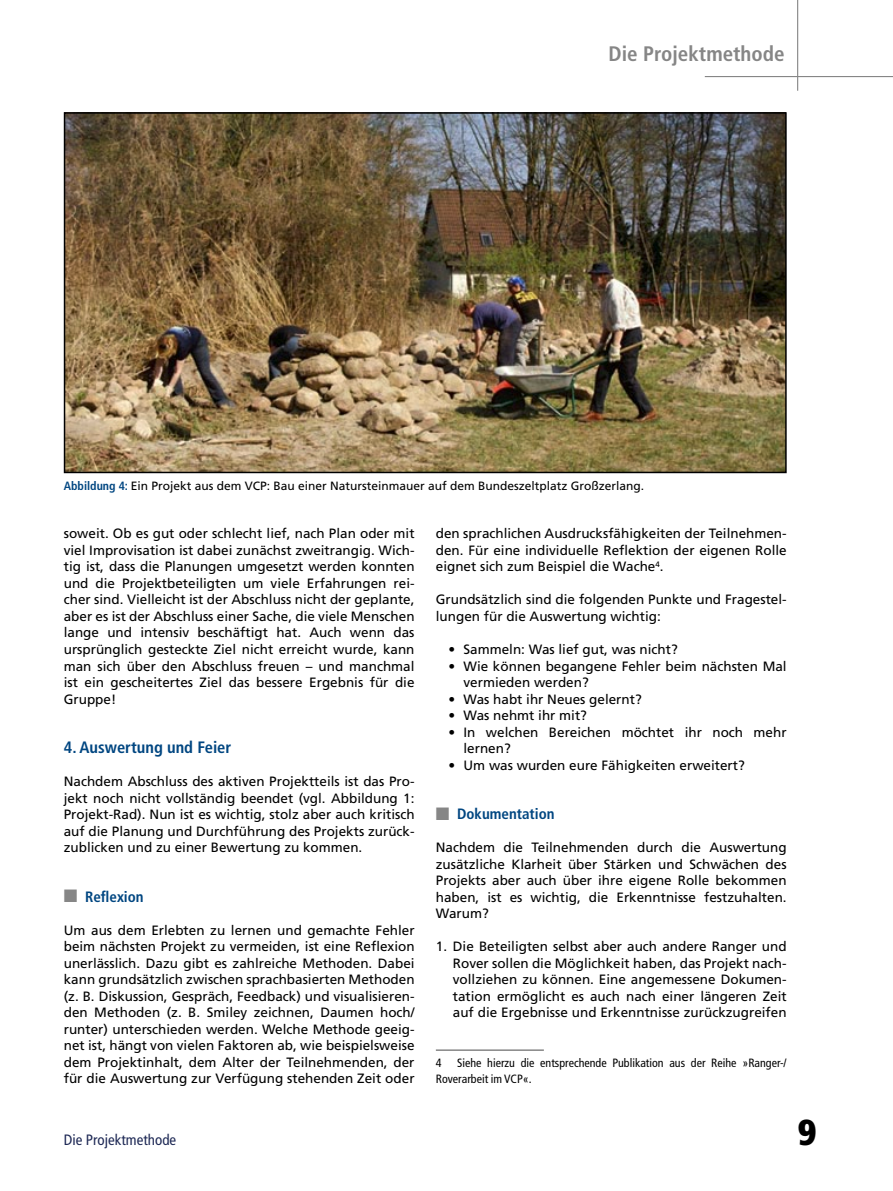
<style>
.page{position:relative;width:893px;height:1191px;background:#fff}
.page>*{position:absolute;margin:0;border:0;box-sizing:border-box;transform-origin:0 0}
.t1{font:900 condensed 36px "Frutiger LT Std";color:#000}
.t2{font:700 condensed 21px "Frutiger LT Std";color:#868686}
.t3{font:700 condensed 16.5px "Frutiger LT Std";color:#004681}
.t4{font:700 condensed 15px "Frutiger LT Std";color:#004681}
.t5{font:condensed 15px "Frutiger LT Std";color:#1e2955}
.t6{font:13.5px/16.5px "Frutiger LT Std";color:#000;text-align:justify}
.t7{font:12px "Frutiger LT Std";color:#000}
.t8{font:condensed 12px/16.5px "Frutiger LT Std";color:#000}
.s1{font-weight:700;font-stretch:condensed;color:#004681}
.s2{color:#868686}
</style>
<div class="page">
<hr style="left:705px;top:76px;width:188px;height:1px;background:#868686">
<hr style="left:797px;top:0;width:1px;height:91px;background:#868686">
<hr style="left:436px;top:1049px;width:108px;height:2px;background:#868686">
<img style="left:67px;top:115px;width:717px;height:355px">
<div style="left:64px;top:112px;width:723px;height:361px;border:2px solid #000"></div>
<h2 class="t2" style="left:608px;top:41px;width:178px">Die Projektmethode</h2>
<p class="t7" style="left:64px;top:478px;width:582px"><span class="s1">Abbildung 4:</span> Ein Projekt aus dem VCP: Bau einer Natursteinmauer auf dem Bundeszeltplatz Großzerlang.</p>
<p class="t6" style="left:64px;top:525px;width:352px">soweit. Ob es gut oder schlecht lief, nach Plan oder mit viel Improvisation ist dabei zunächst zweitrangig. Wich&shy;tig ist, dass die Planungen umgesetzt werden konnten und die Projektbeteiligten um viele Erfahrungen rei&shy;cher sind. Vielleicht ist der Abschluss nicht der geplante, aber es ist der Abschluss einer Sache, die viele Menschen lange und intensiv beschäftigt hat. Auch wenn das ursprünglich gesteckte Ziel nicht erreicht wurde, kann man sich über den Abschluss freuen – und manchmal ist ein gescheitertes Ziel das bessere Ergebnis für die Gruppe!</p>
<p class="t3" style="left:64px;top:737px;width:169px">4. Auswertung und Feier</p>
<p class="t6" style="left:64px;top:773px;width:352px">Nachdem Abschluss des aktiven Projektteils ist das Pro&shy;jekt noch nicht vollständig beendet (vgl. Abbildung 1:<br>Projekt-Rad). Nun ist es wichtig, stolz aber auch kritisch auf die Planung und Durchführung des Projekts zurück&shy;zublicken und zu einer Bewertung zu kommen.</p>
<p class="t4" style="left:64px;top:887px;width:81px"><span class="s2">■</span> Reflexion</p>
<p class="t6" style="left:64px;top:921px;width:352px">Um aus dem Erlebten zu lernen und gemachte Fehler beim nächsten Projekt zu vermeiden, ist eine Reflexion unerlässlich. Dazu gibt es zahlreiche Methoden. Dabei kann grundsätzlich zwischen sprachbasierten Methoden (z. B. Diskussion, Gespräch, Feedback) und visualisieren&shy;den Methoden (z. B. Smiley zeichnen, Daumen hoch/ runter) unterschieden werden. Welche Methode geeig&shy;net ist, hängt von vielen Faktoren ab, wie beispielsweise dem Projektinhalt, dem Alter der Teilnehmenden, der für die Auswertung zur Verfügung stehenden Zeit oder</p>
<p class="t5" style="left:64px;top:1131px;width:114px">Die Projektmethode</p>
<p class="t6" style="left:436px;top:525px;width:352px">den sprachlichen Ausdrucksfähigkeiten der Teilnehmen&shy;den. Für eine individuelle Reflektion der eigenen Rolle eignet sich zum Beispiel die Wache<sup>4</sup>.</p>
<p class="t6" style="left:436px;top:591px;width:352px">Grundsätzlich sind die folgenden Punkte und Fragestel&shy;lungen für die Auswertung wichtig:</p>
<p class="t6" style="left:449px;top:641px;width:231px">• Sammeln: Was lief gut, was nicht?</p>
<p class="t6" style="left:463px;top:657px;width:325px;text-indent:-15px">• Wie können begangene Fehler beim nächsten Mal vermieden werden?</p>
<p class="t6" style="left:449px;top:690px;width:195px">• Was habt ihr Neues gelernt?</p>
<p class="t6" style="left:449px;top:707px;width:140px">• Was nehmt ihr mit?</p>
<p class="t6" style="left:463px;top:723px;width:325px;text-indent:-15px">• In welchen Bereichen möchtet ihr noch mehr lernen?</p>
<p class="t6" style="left:449px;top:756px;width:298px">• Um was wurden eure Fähigkeiten erweitert?</p>
<p class="t4" style="left:436px;top:805px;width:120px"><span class="s2">■</span> Dokumentation</p>
<p class="t6" style="left:436px;top:839px;width:352px">Nachdem die Teilnehmenden durch die Auswertung zusätzliche Klarheit über Stärken und Schwächen des Projekts aber auch über ihre eigene Rolle bekommen haben, ist es wichtig, die Erkenntnisse festzuhalten.<br>Warum?</p>
<p class="t6" style="left:453px;top:938px;width:335px;text-indent:-17px">1. Die Beteiligten selbst aber auch andere Ranger und Rover sollen die Möglichkeit haben, das Projekt nach&shy;vollziehen zu können. Eine angemessene Dokumen&shy;tation ermöglicht es auch nach einer längeren Zeit auf die Ergebnisse und Erkenntnisse zurückzugreifen</p>
<p class="t8" style="left:436px;top:1054px;width:7px">4</p>
<p class="t8" style="left:436px;top:1054px;width:352px;text-indent:21px">Siehe hierzu die entsprechende Publikation aus der Reihe »Ranger-/<br>Roverarbeit im VCP«.</p>
<h1 class="t1" style="left:798px;top:1110px;width:20px">9</h1>
</div>
